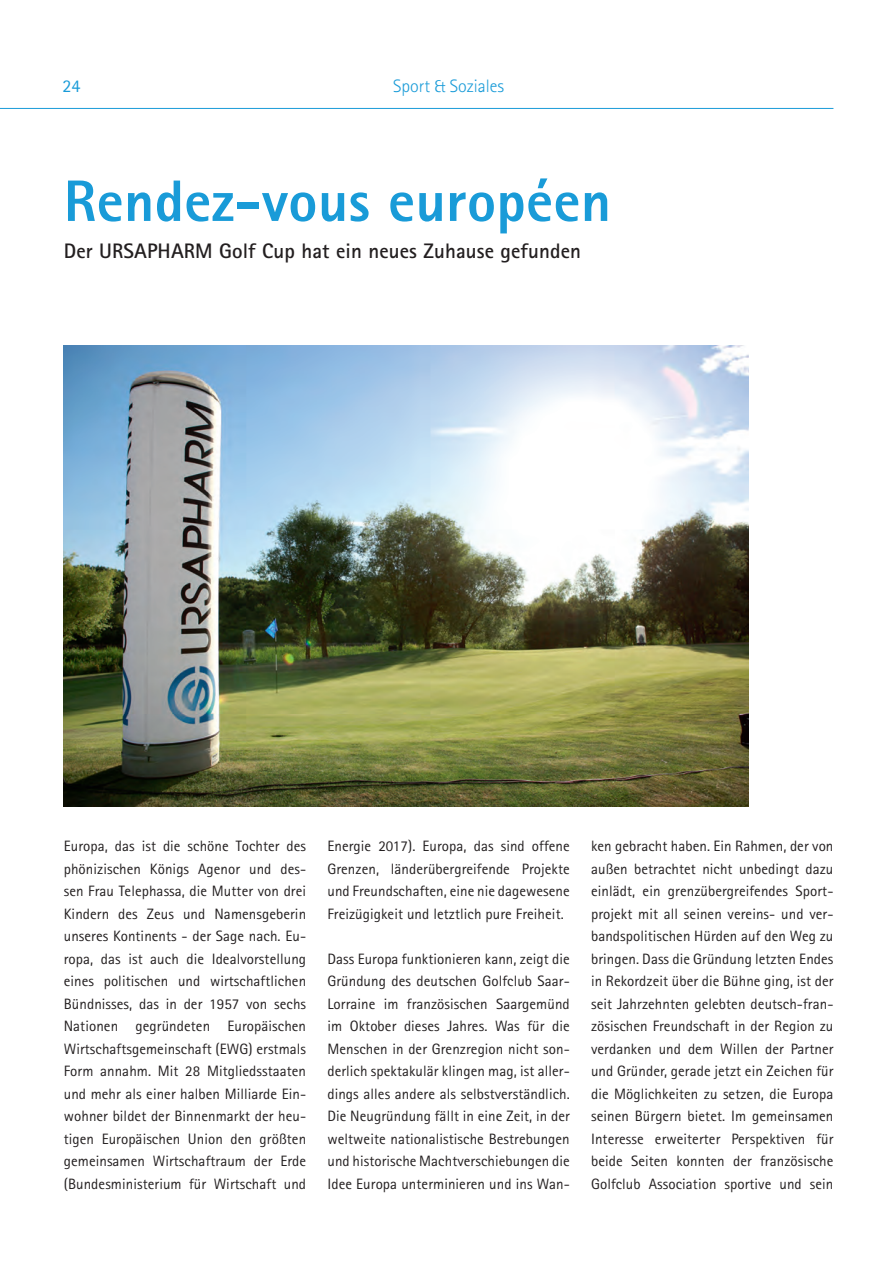
<style>
.page{position:relative;width:893px;height:1263px;background:#fff}
.page>*{position:absolute;margin:0;border:0;box-sizing:border-box;transform-origin:0 0}
.t1{font:800 58.5px "Rotis Sans Serif";letter-spacing:.005em;color:#199bd8}
.t2{font:700 21px "Rotis Sans Serif";letter-spacing:.005em;color:#231f20}
.t3{font:300 18px "Rotis Sans Serif";color:#199bd8}
.t4{font:18px "Rotis Sans Serif";color:#199bd8}
.t5{font:15px/22.5px "Rotis Sans Serif";letter-spacing:.005em;color:#231f20;text-align:justify}
</style>
<div class="page">
<hr style="left:0;top:108px;width:833px;height:1px;background:#199bd8">
<img style="left:64px;top:345px;width:684px;height:461px">
<p class="t4" style="left:63px;top:75px;width:19px">24</p>
<p class="t3" style="left:393px;top:75px;width:112px">Sport &amp; Soziales</p>
<h1 class="t1" style="left:64px;top:164px;width:549px">Rendez-vous européen</h1>
<h2 class="t2" style="left:64px;top:238px;width:519px">Der URSAPHARM Golf Cup hat ein neues Zuhause gefunden</h2>
<p class="t5" style="left:64px;top:835px;width:244px">Europa, das ist die schöne Tochter des phönizischen Königs Agenor und des&shy;sen Frau Telephassa, die Mutter von drei Kindern des Zeus und Namensgeberin unseres Kontinents - der Sage nach. Eu&shy;ropa, das ist auch die Idealvorstellung eines politischen und wirtschaftlichen Bündnisses, das in der 1957 von sechs Nationen gegründeten Europäischen Wirtschaftsgemeinschaft (EWG) erstmals Form annahm. Mit 28 Mitgliedsstaaten und mehr als einer halben Milliarde Ein&shy;wohner bildet der Binnenmarkt der heu&shy;tigen Europäischen Union den größten gemeinsamen Wirtschaftraum der Erde (Bundesministerium für Wirtschaft und</p>
<p class="t5" style="left:327px;top:835px;width:244px">Energie 2017). Europa, das sind offene Grenzen, länderübergreifende Projekte und Freundschaften, eine nie dagewesene Freizügigkeit und letztlich pure Freiheit.</p>
<p class="t5" style="left:327px;top:947px;width:244px">Dass Europa funktionieren kann, zeigt die Gründung des deutschen Golfclub Saar-Lorraine im französischen Saargemünd im Oktober dieses Jahres. Was für die Menschen in der Grenzregion nicht son&shy;derlich spektakulär klingen mag, ist aller&shy;dings alles andere als selbstverständlich.<br>Die Neugründung fällt in eine Zeit, in der weltweite nationalistische Bestrebungen und historische Machtverschiebungen die Idee Europa unterminieren und ins Wan-</p>
<p class="t5" style="left:591px;top:835px;width:244px">ken gebracht haben. Ein Rahmen, der von außen betrachtet nicht unbedingt dazu einlädt, ein grenzübergreifendes Sport&shy;projekt mit all seinen vereins- und ver&shy;bandspolitischen Hürden auf den Weg zu bringen. Dass die Gründung letzten Endes in Rekordzeit über die Bühne ging, ist der seit Jahrzehnten gelebten deutsch-fran&shy;zösischen Freundschaft in der Region zu verdanken und dem Willen der Partner und Gründer, gerade jetzt ein Zeichen für die Möglichkeiten zu setzen, die Europa seinen Bürgern bietet. Im gemeinsamen Interesse erweiterter Perspektiven für beide Seiten konnten der französische Golfclub Association sportive und sein</p>
</div>
